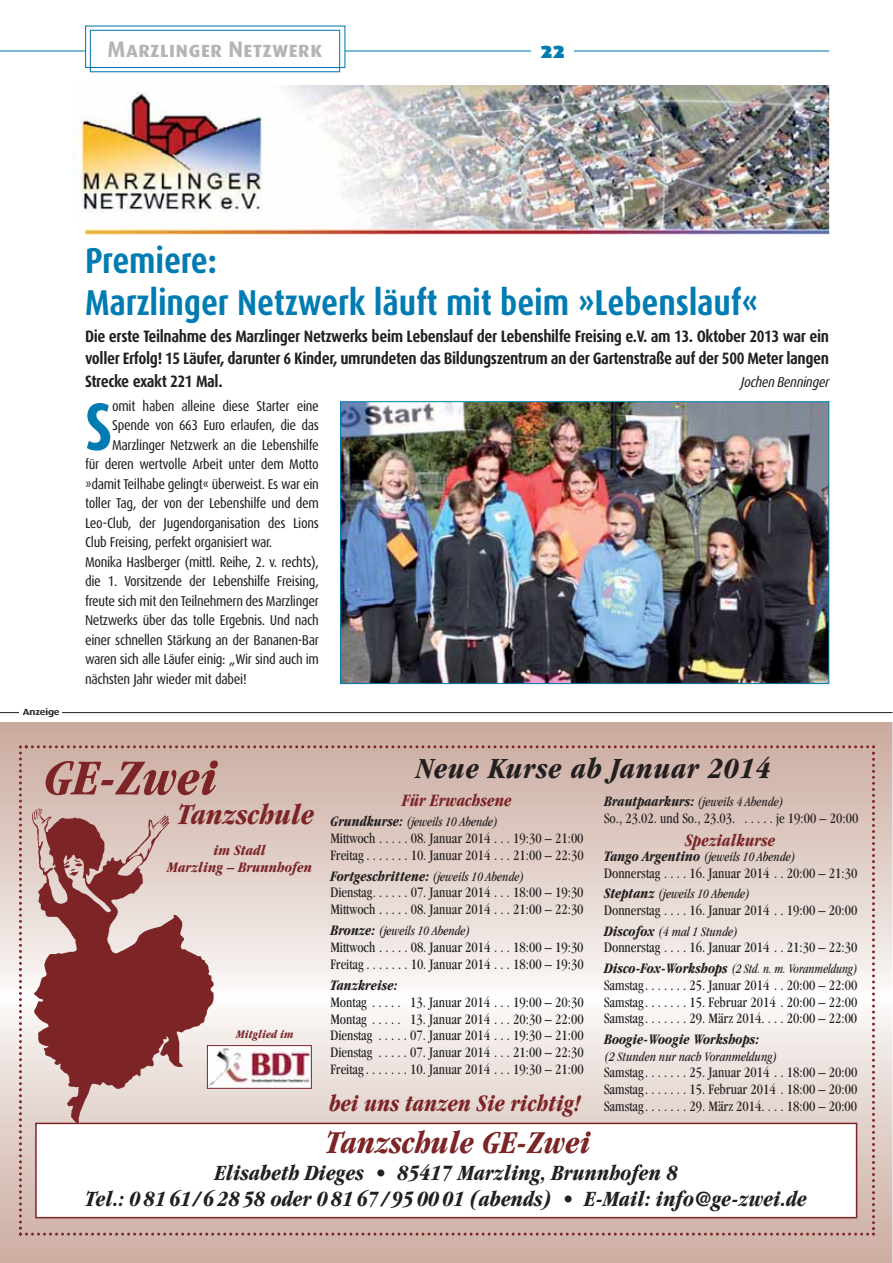
<style>
.page{position:relative;width:893px;height:1263px;background:#fff}
.page>*{position:absolute;margin:0;border:0;box-sizing:border-box;transform-origin:0 0}
.t1{font:700 67.2px "Dax Condensed";color:#007cb2}
.t2{font:italic 700 condensed 51.9px "Garamond";color:#7c2426}
.t3{font:700 36px/42px "Dax Condensed";letter-spacing:-.005em;color:#007cb2}
.t4{font:italic 700 condensed 33px "Garamond";color:#7c2426}
.t5{font:italic 700 condensed 30.3px "Garamond";letter-spacing:.025em;color:#231f20}
.t6{font:italic 700 condensed 30px "Garamond";color:#7c2426}
.t7{font:italic 700 condensed 24.45px "Garamond";color:#7c2426;scale:.95 1}
.t8{font:italic 700 condensed 22.5px/25.5px "Garamond";color:#231f20;text-align:center}
.t9{font:22.5px "Dax Bold Caps";color:#b2b4b6}
.t10{font:22.5px "Dax Black Caps";color:#007cb2}
.t11{font:italic 700 condensed 18px "Garamond";color:#7c2426;scale:.95 1}
.t12{font:700 16.5px/22.5px "Dax Condensed";letter-spacing:-.025em;color:#231f20;text-align:justify}
.t13{font:condensed 15px/16.8px "Garamond";color:#231f20;scale:.95 1}
.t14{font:italic 700 condensed 15px "Garamond";color:#231f20;scale:.95 1}
.t15{font:italic 700 condensed 15px/16.5px "Garamond";color:#7c2426;text-align:center}
.t16{font:14.25px "Dax Condensed";letter-spacing:-.025em;color:#231f20}
.t17{font:italic 14.25px "Dax Condensed";letter-spacing:-.02em;color:#231f20}
.t18{font:italic condensed 13.5px "Garamond";color:#231f20;scale:.95 1}
.t19{font:italic condensed 13.5px "Garamond";color:#231f20;scale:.9 1}
.t20{font:italic 700 condensed 12px "Garamond";color:#7c2426}
.t21{font:700 9px "Dax Wide";letter-spacing:-.02em;color:#231f20}
.s1{font-weight:700;font-size:15px}
.s2{font-weight:700;font-style:italic}
.s3{font-style:italic;font-size:13.5px}
</style>
<div class="page">
<svg style="left:0;top:723px;width:892px;height:540px"></svg>
<svg style="left:19px;top:745px;width:856px;height:490px"></svg>
<img style="left:226px;top:1047px;width:84px;height:40px">
<div style="left:207px;top:1045px;width:105px;height:44px;border:1px solid #7c2426"></div>
<img style="left:22px;top:797px;width:204px;height:335px">
<hr style="left:0;top:712px;width:893px;height:1px;background:#231f20">
<div style="left:19px;top:708px;width:42px;height:10px;background:#fff"></div>
<img style="left:73px;top:85px;width:756px;height:150px">
<hr style="left:0;top:50px;width:829px;height:2px;background:#007cb2">
<div style="left:531px;top:30px;width:43px;height:42px;background:#fff"></div>
<svg style="left:85px;top:25px;width:261px;height:48px"></svg>
<img style="left:342px;top:403px;width:485px;height:279px">
<div style="left:340px;top:401px;width:489px;height:283px;border:1px solid #007cb2"></div>
<img style="left:892px;top:0;width:1px;height:1263px">
<h3 class="t9" style="left:108px;top:36px;width:216px">Marzlinger Netzwerk</h3>
<h3 class="t10" style="left:540px;top:37px;width:26px">22</h3>
<h3 class="t3" style="left:85px;top:241px;width:675px">Premiere:<br>Marzlinger Netzwerk läuft mit beim »Lebenslauf«</h3>
<p class="t12" style="left:85px;top:326px;width:746px">Die erste Teilnahme des Marzlinger Netzwerks beim Lebenslauf der Lebenshilfe Freising e.V. am 13. Oktober 2013 war ein voller Erfolg! 15 Läufer, darunter 6 Kinder, umrundeten das Bildungszentrum an der Gartenstraße auf der 500 Meter langen Strecke exakt 221 Mal.</p>
<p class="t17" style="left:741px;top:375px;width:90px">Jochen Benninger</p>
<p class="t21" style="left:23px;top:706px;width:38px">Anzeige</p>
<h1 class="t1" style="left:85px;top:393px;width:29px">S</h1>
<p class="t16" style="left:112px;top:399px;width:208px">omit haben alleine diese Starter eine</p>
<p class="t16" style="left:112px;top:418px;width:208px">Spende von 663 Euro erlaufen, die das</p>
<p class="t16" style="left:112px;top:438px;width:208px">Marzlinger Netzwerk an die Lebenshilfe</p>
<p class="t16" style="left:85px;top:457px;width:235px">für deren wertvolle Arbeit unter dem Motto</p>
<p class="t16" style="left:85px;top:477px;width:235px">»damit Teilhabe gelingt« überweist. Es war ein</p>
<p class="t16" style="left:85px;top:496px;width:235px">toller Tag, der von der Lebenshilfe und dem</p>
<p class="t16" style="left:85px;top:516px;width:235px">Leo-Club, der Jugendorganisation des Lions</p>
<p class="t16" style="left:85px;top:535px;width:189px">Club Freising, perfekt organisiert war.</p>
<p class="t16" style="left:85px;top:555px;width:235px">Monika Haslberger (mittl. Reihe, 2. v. rechts),</p>
<p class="t16" style="left:85px;top:574px;width:235px">die 1. Vorsitzende der Lebenshilfe Freising,</p>
<p class="t16" style="left:85px;top:594px;width:235px">freute sich mit den Teilnehmern des Marzlinger</p>
<p class="t16" style="left:85px;top:613px;width:235px">Netzwerks über das tolle Ergebnis. Und nach</p>
<p class="t16" style="left:85px;top:633px;width:235px">einer schnellen Stärkung an der Bananen-Bar</p>
<p class="t16" style="left:85px;top:652px;width:235px">waren sich alle Läufer einig: „Wir sind auch im</p>
<p class="t16" style="left:85px;top:672px;width:163px">nächsten Jahr wieder mit dabei!</p>
<h2 class="t2" style="left:44px;top:757px;width:175px">GE-Zwei</h2>
<h3 class="t6" style="left:178px;top:802px;width:138px">Tanzschule</h3>
<p class="t15" style="left:167px;top:843px;width:146px">im Stadl<br>Marzling – Brunnhofen</p>
<p class="t20" style="left:236px;top:1029px;width:59px">Mitglied im</p>
<h3 class="t5" style="left:416px;top:756px;width:356px">Neue Kurse ab Januar 2014</h3>
<p class="t11" style="left:402px;top:793px;width:117px">Für Erwachsene</p>
<p class="t18" style="left:330px;top:816px;width:178px"><span class="s1">Grundkurse:</span> (jeweils 10 Abende)</p>
<p class="t13" style="left:330px;top:831px;width:268px">Mittwoch . . . . . 08. Januar 2014 . . . 19:30 – 21:00<br>Freitag . . . . . . . 10. Januar 2014 . . . 21:00 – 22:30</p>
<p class="t13" style="left:330px;top:869px;width:268px"><span class="s2">Fortgeschrittene:</span> <span class="s3">(jeweils 10 Abende)<br></span>Dienstag. . . . . . 07. Januar 2014 . . . 18:00 – 19:30<br>Mittwoch . . . . . 08. Januar 2014 . . . 21:00 – 22:30</p>
<p class="t18" style="left:330px;top:925px;width:149px"><span class="s1">Bronze:</span> (jeweils 10 Abende)</p>
<p class="t13" style="left:330px;top:940px;width:268px">Mittwoch . . . . . 08. Januar 2014 . . . 18:00 – 19:30<br>Freitag . . . . . . . 10. Januar 2014 . . . 18:00 – 19:30</p>
<p class="t14" style="left:330px;top:979px;width:72px">Tanzkreise:</p>
<p class="t13" style="left:330px;top:995px;width:268px;text-align:justify">Montag . . . . . 13. Januar 2014 . . . 19:00 – 20:30<br>Montag . . . . . 13. Januar 2014 . . . 20:30 – 22:00<br>Dienstag . . . . . 07. Januar 2014 . . . 19:30 – 21:00<br>Dienstag . . . . . 07. Januar 2014 . . . 21:00 – 22:30<br>Freitag . . . . . . . 10. Januar 2014 . . . 19:30 – 21:00</p>
<h3 class="t7" style="left:329px;top:1093px;width:266px">bei uns tanzen Sie richtig!</h3>
<p class="t18" style="left:604px;top:796px;width:191px"><span class="s1">Brautpaarkurs:</span> (jeweils 4 Abende)</p>
<p class="t13" style="left:604px;top:811px;width:269px">So., 23.02. und So., 23.03. . . . . . je 19:00 – 20:00</p>
<p class="t18" style="left:604px;top:851px;width:203px"><span class="s1">Tango Argentino</span> (jeweils 10 Abende)</p>
<p class="t13" style="left:604px;top:866px;width:268px">Donnerstag . . . . 16. Januar 2014 . . 20:00 – 21:30</p>
<p class="t18" style="left:604px;top:889px;width:155px"><span class="s1">Steptanz</span> (jeweils 10 Abende)</p>
<p class="t13" style="left:604px;top:903px;width:268px">Donnerstag . . . . 16. Januar 2014 . . 19:00 – 20:00</p>
<p class="t18" style="left:604px;top:926px;width:143px"><span class="s1">Discofox</span> (4 mal 1 Stunde)</p>
<p class="t13" style="left:604px;top:940px;width:268px">Donnerstag . . . . 16. Januar 2014 . . 21:30 – 22:30</p>
<p class="t19" style="left:604px;top:963px;width:283px"><span class="s1">Disco-Fox-Workshops</span> (2 Std. n. m. Voranmeldung)</p>
<p class="t13" style="left:604px;top:978px;width:268px;text-align:justify">Samstag . . . . . . . 25. Januar 2014 . . 20:00 – 22:00<br>Samstag . . . . . . . 15. Februar 2014 . 20:00 – 22:00<br>Samstag . . . . . . . 29. März 2014. . . . 20:00 – 22:00</p>
<p class="t14" style="left:604px;top:1033px;width:164px">Boogie-Woogie Workshops:</p>
<p class="t18" style="left:604px;top:1051px;width:184px">(2 Stunden nur nach Voranmeldung)</p>
<p class="t13" style="left:604px;top:1065px;width:268px;text-align:justify">Samstag . . . . . . . 25. Januar 2014 . . 18:00 – 20:00<br>Samstag . . . . . . . 15. Februar 2014 . 18:00 – 20:00<br>Samstag . . . . . . . 29. März 2014. . . . 18:00 – 20:00</p>
<p class="t11" style="left:685px;top:833px;width:96px">Spezialkurse</p>
<h3 class="t4" style="left:326px;top:1129px;width:266px">Tanzschule GE-Zwei</h3>
<h3 class="t8" style="left:85px;top:1162px;width:723px">Elisabeth Dieges • 85417 Marzling, Brunnhofen 8<br>Tel.: 0 81 61/ 6 28 58 oder 0 81 67 / 95 00 01 (abends) • E-Mail: info@ge-zwei.de</h3>
</div>
